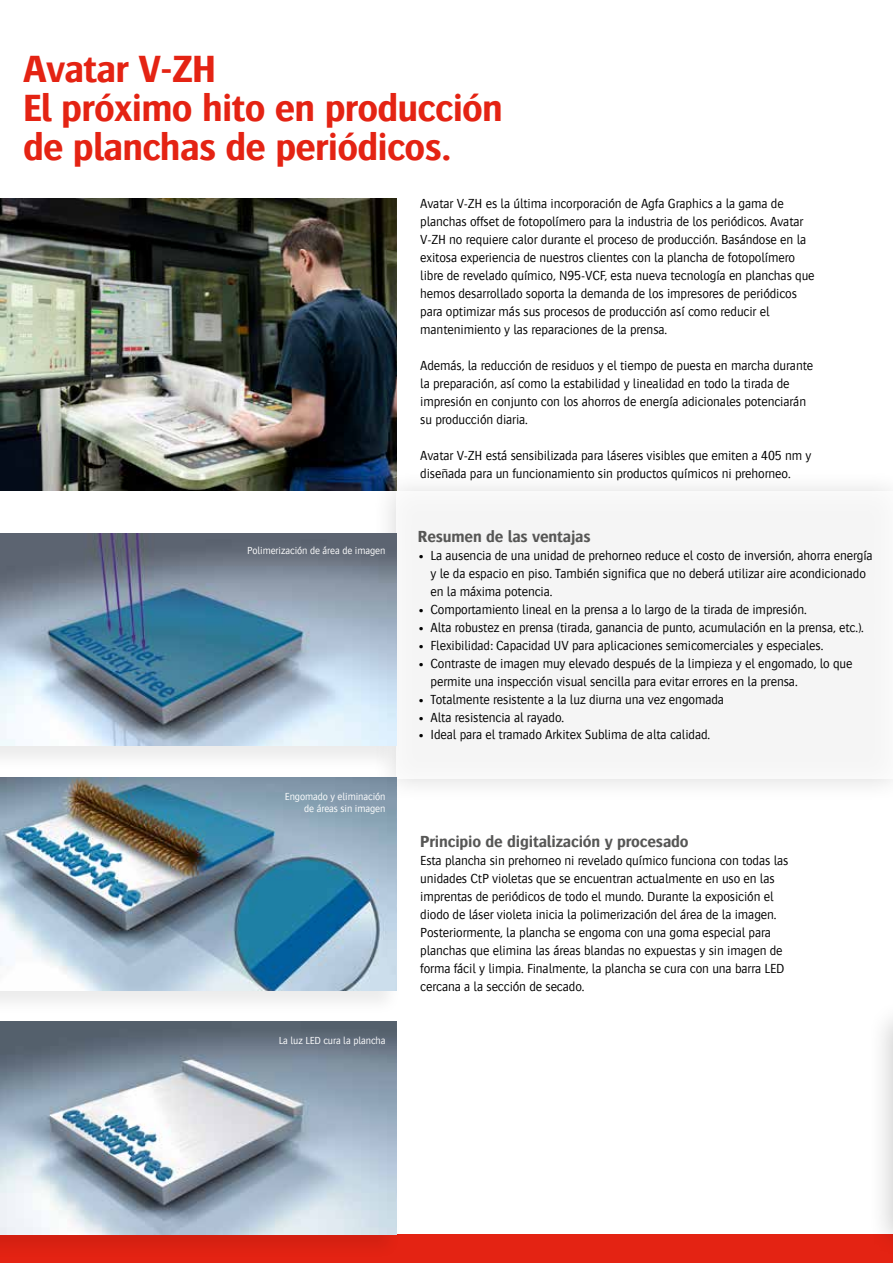
<style>
.page{position:relative;width:893px;height:1263px;background:#fff}
.page>*{position:absolute;margin:0;border:0;box-sizing:border-box;transform-origin:0 0}
.t1{font:700 39px/39px "Bosis For Agfa";letter-spacing:-.02em;color:#e42313}
.t2{font:700 16.5px "Bosis For Agfa";letter-spacing:-.01em;color:#575756}
.t3{font:300 13.5px/18px "Bosis For Agfa";letter-spacing:-.01em;color:#000}
.t4{font:300 10.5px/12px "Bosis For Agfa";letter-spacing:-.01em;color:#fff;text-align:right}
</style>
<div class="page">
<div style="left:0;top:1234px;width:893px;height:29px;background:#e42313"></div>
<div style="left:371px;top:469px;width:522px;height:334px;background:#f9f9f9"></div>
<div style="left:396px;top:491px;width:497px;height:287px;background:#f5f5f5"></div>
<div style="left:867px;top:999px;width:26px;height:260px;background:#000;opacity:.2"></div>
<hr style="left:892px;top:1022px;width:1px;height:212px;background:#e42313">
<div style="left:0;top:531px;width:402px;height:241px;background:#f7f7f7"></div>
<img style="left:0;top:533px;width:396px;height:213px">
<div style="left:0;top:775px;width:402px;height:241px;background:#f8f8f8"></div>
<img style="left:0;top:777px;width:396px;height:213px">
<div style="left:0;top:1020px;width:402px;height:240px;background:#000;opacity:.08"></div>
<img style="left:0;top:1022px;width:396px;height:212px">
<img style="left:0;top:199px;width:396px;height:291px">
<h1 class="t1" style="left:23px;top:48px;width:482px">Avatar V-ZH<br>El próximo hito en producción de planchas de periódicos.</h1>
<p class="t3" style="left:420px;top:195px;width:396px">Avatar V-ZH es la última incorporación de Agfa Graphics a la gama de planchas offset de fotopolímero para la industria de los periódicos. Avatar V-ZH no requiere calor durante el proceso de producción. Basándose en la exitosa experiencia de nuestros clientes con la plancha de fotopolímero libre de revelado químico, N95-VCF, esta nueva tecnología en planchas que hemos desarrollado soporta la demanda de los impresores de periódicos para optimizar más sus procesos de producción así como reducir el mantenimiento y las reparaciones de la prensa.</p>
<p class="t3" style="left:420px;top:357px;width:395px">Además, la reducción de residuos y el tiempo de puesta en marcha durante la preparación, así como la estabilidad y linealidad en todo la tirada de impresión en conjunto con los ahorros de energía adicionales potenciarán su producción diaria.</p>
<p class="t3" style="left:420px;top:447px;width:393px">Avatar V-ZH está sensibilizada para láseres visibles que emiten a 405 nm y diseñada para un funcionamiento sin productos químicos ni prehorneo.</p>
<p class="t4" style="left:247px;top:544px;width:140px">Polimerización de área de imagen</p>
<p class="t4" style="left:285px;top:790px;width:102px">Engomado y eliminación de áreas sin imagen</p>
<p class="t4" style="left:279px;top:1034px;width:108px">La luz LED cura la plancha</p>
<p class="t2" style="left:418px;top:527px;width:174px">Resumen de las ventajas</p>
<p class="t3" style="left:431px;top:546px;width:444px;text-indent:-13px">• La ausencia de una unidad de prehorneo reduce el costo de inversión, ahorra energía y le da espacio en piso. También significa que no deberá utilizar aire acondicionado en la máxima potencia.</p>
<p class="t3" style="left:418px;top:600px;width:391px">• Comportamiento lineal en la prensa a lo largo de la tirada de impresión.</p>
<p class="t3" style="left:418px;top:618px;width:448px">• Alta robustez en prensa (tirada, ganancia de punto, acumulación en la prensa, etc.).</p>
<p class="t3" style="left:418px;top:636px;width:407px">• Flexibilidad: Capacidad UV para aplicaciones semicomerciales y especiales.</p>
<p class="t3" style="left:431px;top:654px;width:423px;text-indent:-13px">• Contraste de imagen muy elevado después de la limpieza y el engomado, lo que permite una inspección visual sencilla para evitar errores en la prensa.</p>
<p class="t3" style="left:418px;top:690px;width:308px">• Totalmente resistente a la luz diurna una vez engomada</p>
<p class="t3" style="left:418px;top:708px;width:148px">• Alta resistencia al rayado.</p>
<p class="t3" style="left:418px;top:726px;width:294px">• Ideal para el tramado Arkitex Sublima de alta calidad.</p>
<p class="t2" style="left:420px;top:832px;width:270px">Principio de digitalización y procesado</p>
<p class="t3" style="left:420px;top:851px;width:370px">Esta plancha sin prehorneo ni revelado químico funciona con todas las unidades CtP violetas que se encuentran actualmente en uso en las imprentas de periódicos de todo el mundo. Durante la exposición el diodo de láser violeta inicia la polimerización del área de la imagen.<br>Posteriormente, la plancha se engoma con una goma especial para planchas que elimina las áreas blandas no expuestas y sin imagen de forma fácil y limpia. Finalmente, la plancha se cura con una barra LED cercana a la sección de secado.</p>
</div>
